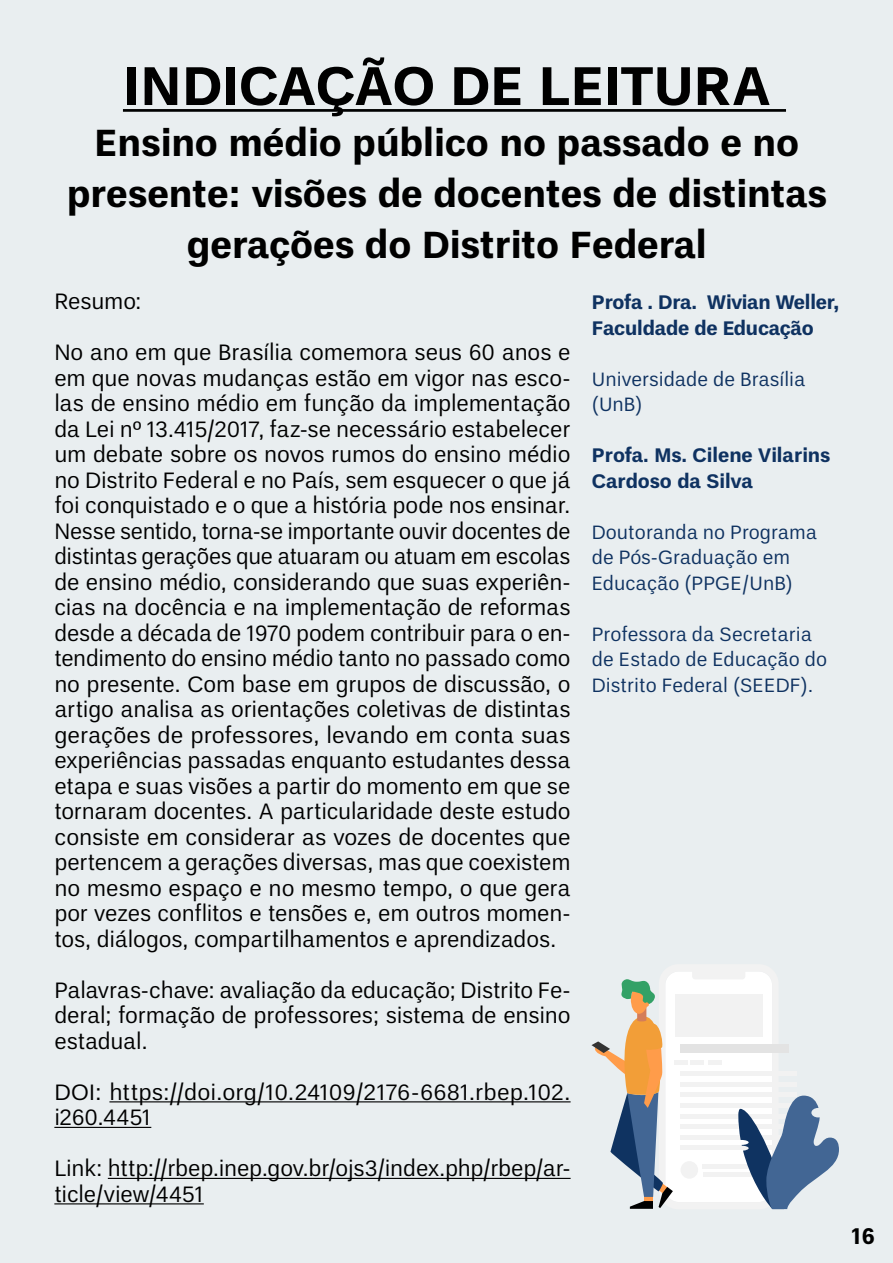
<style>
.page{position:relative;width:893px;height:1263px;background:#fff}
.page>*{position:absolute;margin:0;border:0;box-sizing:border-box;transform-origin:0 0}
.t1{font:700 54px "Un B Pro";color:#000}
.t2{font:700 37.5px/51px "Un B Pro";color:#000;text-align:center}
.t3{font:22.5px/25.5px "Un B Pro";letter-spacing:-.01em;color:#000;text-align:justify}
.t4{font:700 22.5px "Un B Pro";color:#000}
.t5{font:19.5px/25.5px "Un B Pro";color:#0f3261}
.t6{font:700 19.5px/25.5px "Un B Pro";letter-spacing:-.01em;color:#0f3261}
</style>
<div class="page">
<div style="left:1px;top:1px;width:892px;height:1262px;background:#e9eef0"></div>
<svg style="left:591px;top:972px;width:248px;height:237px"></svg>
<hr style="left:123px;top:109px;width:663px;height:3px;background:#000">
<hr style="left:109px;top:1101px;width:462px;height:1px;background:#000">
<hr style="left:54px;top:1127px;width:97px;height:1px;background:#000">
<hr style="left:108px;top:1178px;width:463px;height:1px;background:#000">
<hr style="left:54px;top:1203px;width:150px;height:1px;background:#000">
<h1 class="t1" style="left:123px;top:55px;width:649px">INDICAÇÃO DE LEITURA</h1>
<h2 class="t2" style="left:67px;top:118px;width:761px">Ensino médio público no passado e no presente: visões de docentes de distintas gerações do Distrito Federal</h2>
<p class="t6" style="left:592px;top:290px;width:249px">Profa . Dra. Wivian Weller,<br>Faculdade de Educação</p>
<p class="t5" style="left:592px;top:366px;width:215px">Universidade de Brasília (UnB)</p>
<p class="t6" style="left:592px;top:443px;width:240px">Profa. Ms. Cilene Vilarins<br>Cardoso da Silva</p>
<p class="t5" style="left:592px;top:519px;width:227px">Doutoranda no Programa de Pós-Graduação em<br>Educação (PPGE/UnB)</p>
<p class="t5" style="left:592px;top:621px;width:237px">Professora da Secretaria de Estado de Educação do<br>Distrito Federal (SEEDF).</p>
<p class="t3" style="left:54px;top:288px;width:89px">Resumo:</p>
<p class="t3" style="left:54px;top:339px;width:518px">No ano em que Brasília comemora seus 60 anos e em que novas mudanças estão em vigor nas esco&shy;las de ensino médio em função da implementação da Lei nº 13.415/2017, faz-se necessário estabelecer um debate sobre os novos rumos do ensino médio no Distrito Federal e no País, sem esquecer o que já foi conquistado e o que a história pode nos ensinar.<br>Nesse sentido, torna-se importante ouvir docentes de distintas gerações que atuaram ou atuam em escolas de ensino médio, considerando que suas experiên&shy;cias na docência e na implementação de reformas desde a década de 1970 podem contribuir para o en&shy;tendimento do ensino médio tanto no passado como no presente. Com base em grupos de discussão, o artigo analisa as orientações coletivas de distintas gerações de professores, levando em conta suas experiências passadas enquanto estudantes dessa etapa e suas visões a partir do momento em que se tornaram docentes. A particularidade deste estudo consiste em considerar as vozes de docentes que pertencem a gerações diversas, mas que coexistem no mesmo espaço e no mesmo tempo, o que gera por vezes conflitos e tensões e, em outros momen&shy;tos, diálogos, compartilhamentos e aprendizados.</p>
<p class="t3" style="left:54px;top:977px;width:518px">Palavras-chave: avaliação da educação; Distrito Fe&shy;deral; formação de professores; sistema de ensino estadual.</p>
<p class="t3" style="left:54px;top:1079px;width:518px">DOI: https://doi.org/10.24109/2176-6681.rbep.102. i260.4451</p>
<p class="t3" style="left:54px;top:1155px;width:518px">Link: http://rbep.inep.gov.br/ojs3/index.php/rbep/ar&shy;ticle/view/4451</p>
<p class="t4" style="left:851px;top:1223px;width:26px">16</p>
</div>
